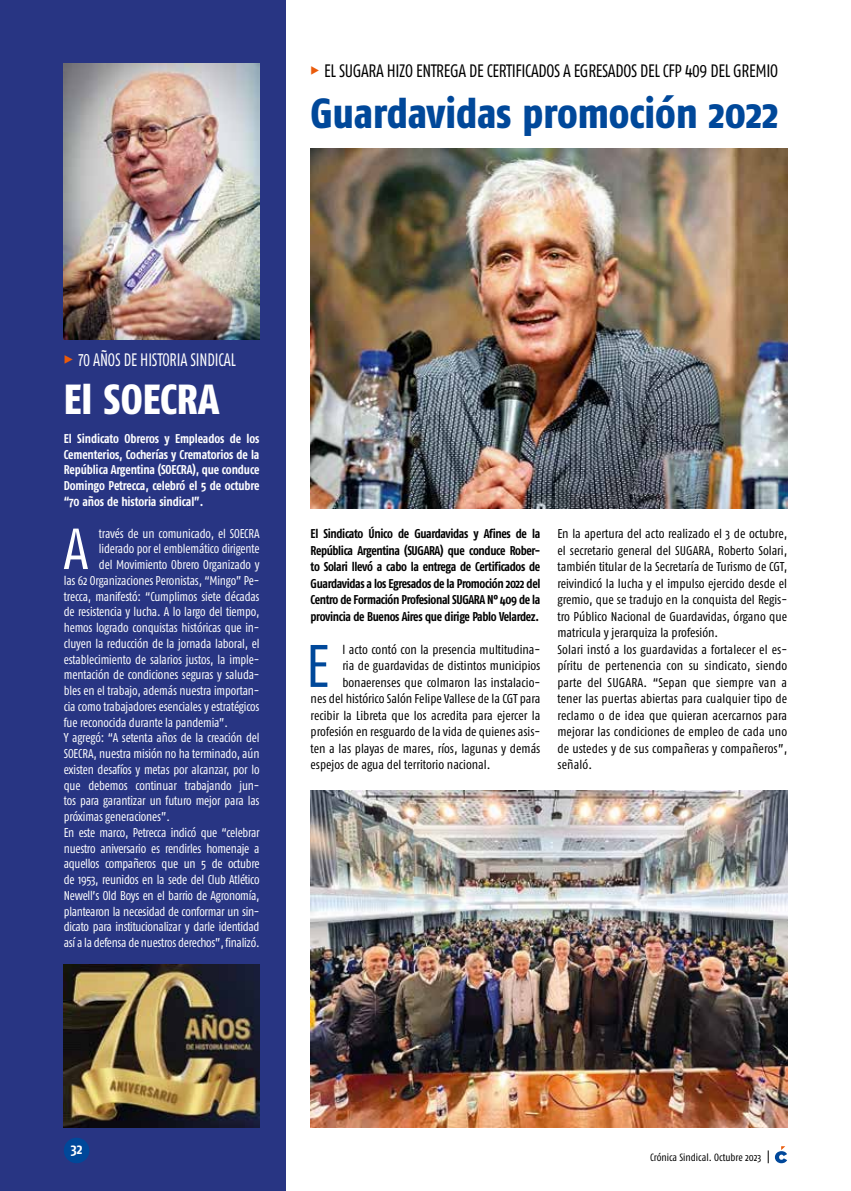
<style>
.page{position:relative;width:851px;height:1191px;background:#fff}
.page>*{position:absolute;margin:0;border:0;box-sizing:border-box;transform-origin:0 0}
.t1{font:59.85px "Fago Co";color:#00489a}
.t2{font:57.75px "Fago Co";color:#fff;scale:.95 1}
.t3{font:800 42px "Fago Co";color:#00489a}
.t4{font:800 42px "Fago Co";color:#fff}
.t5{font:18px "Fago Co Lf";letter-spacing:-.02em;color:#000;scale:.94 1}
.t6{font:18px "Fago Co Lf";letter-spacing:-.01em;color:#fff;scale:.86 1}
.t7{font:700 15px "Fago Co";color:#fff}
.t8{font:12.75px "Fago Co";letter-spacing:-.015em;color:#fff;scale:.95 1}
.t9{font:12.75px/16.5px "Fago Co";color:#000}
.t10{font:700 12.75px/16.5px "Fago Co";letter-spacing:-.035em;color:#000;text-align:justify;scale:.95 1}
.t11{font:700 12.75px/15.8px "Fago Co";letter-spacing:-.015em;color:#fff;text-align:justify;scale:.95 1}
.t12{font:10.5px "Fago Co";letter-spacing:-.005em;color:#000}
.s1{font-family:"Fago Co Extra Bold Caps Exp";color:#ea5b0b}
</style>
<div class="page">
<div style="left:0;top:0;width:285px;height:1191px;background:#283583"></div>
<div style="left:64px;top:1137px;width:25px;height:26px;background:#00489a;border-radius:50%"></div>
<svg style="left:774px;top:1146px;width:13px;height:17px"></svg>
<svg style="left:767px;top:1150px;width:1px;height:13px"></svg>
<img style="left:64px;top:64px;width:195px;height:275px">
<img style="left:64px;top:964px;width:195px;height:163px">
<img style="left:310px;top:148px;width:477px;height:360px">
<img style="left:310px;top:790px;width:477px;height:337px">
<h3 class="t5" style="left:310px;top:60px;width:499px"><span class="s1">%</span> EL SUGARA HIZO ENTREGA DE CERTIFICADOS A EGRESADOS DEL CFP 409 DEL GREMIO</h3>
<h3 class="t3" style="left:310px;top:88px;width:469px">Guardavidas promoción 2022</h3>
<h3 class="t6" style="left:64px;top:349px;width:201px"><span class="s1">%</span> 70 AÑOS DE HISTORIA SINDICAL</h3>
<h3 class="t4" style="left:64px;top:374px;width:157px">El SOECRA</h3>
<p class="t11" style="left:64px;top:430px;width:207px">El Sindicato Obreros y Empleados de los Cementerios, Cocherías y Crematorios de la República Argentina (SOECRA), que conduce Domingo Petrecca, celebró el 5 de octubre “70 años de historia sindical”.</p>
<h2 class="t2" style="left:63px;top:516px;width:28px">A</h2>
<p class="t8" style="left:99px;top:526px;width:171px">través de un comunicado, el SOECRA</p>
<p class="t8" style="left:99px;top:541px;width:170px">liderado por el emblemático dirigente</p>
<p class="t8" style="left:99px;top:557px;width:170px">del Movimiento Obrero Organizado y</p>
<p class="t8" style="left:64px;top:573px;width:207px">las 62 Organizaciones Peronistas, “Mingo” Pe-</p>
<p class="t8" style="left:64px;top:589px;width:207px">trecca, manifestó: “Cumplimos siete décadas</p>
<p class="t8" style="left:64px;top:604px;width:207px">de resistencia y lucha. A lo largo del tiempo,</p>
<p class="t8" style="left:64px;top:620px;width:207px">hemos logrado conquistas históricas que in-</p>
<p class="t8" style="left:64px;top:636px;width:207px">cluyen la reducción de la jornada laboral, el</p>
<p class="t8" style="left:64px;top:652px;width:207px">establecimiento de salarios justos, la imple-</p>
<p class="t8" style="left:64px;top:667px;width:207px">mentación de condiciones seguras y saluda-</p>
<p class="t8" style="left:64px;top:683px;width:207px">bles en el trabajo, además nuestra importan-</p>
<p class="t8" style="left:64px;top:699px;width:207px">cia como trabajadores esenciales y estratégicos</p>
<p class="t8" style="left:64px;top:715px;width:174px">fue reconocida durante la pandemia”.</p>
<p class="t8" style="left:64px;top:730px;width:207px">Y agregó: “A setenta años de la creación del</p>
<p class="t8" style="left:64px;top:746px;width:207px">SOECRA, nuestra misión no ha terminado, aún</p>
<p class="t8" style="left:64px;top:762px;width:207px">existen desafíos y metas por alcanzar, por lo</p>
<p class="t8" style="left:64px;top:778px;width:207px">que debemos continuar trabajando jun-</p>
<p class="t8" style="left:64px;top:793px;width:207px">tos para garantizar un futuro mejor para las</p>
<p class="t8" style="left:64px;top:809px;width:113px">próximas generaciones”.</p>
<p class="t8" style="left:64px;top:825px;width:207px">En este marco, Petrecca indicó que “celebrar</p>
<p class="t8" style="left:64px;top:841px;width:207px">nuestro aniversario es rendirles homenaje a</p>
<p class="t8" style="left:64px;top:856px;width:207px">aquellos compañeros que un 5 de octubre</p>
<p class="t8" style="left:64px;top:872px;width:207px">de 1953, reunidos en la sede del Club Atlético</p>
<p class="t8" style="left:64px;top:888px;width:207px">Newell’s Old Boys en el barrio de Agronomía,</p>
<p class="t8" style="left:64px;top:904px;width:207px">plantearon la necesidad de conformar un sin-</p>
<p class="t8" style="left:64px;top:919px;width:207px">dicato para institucionalizar y darle identidad</p>
<p class="t8" style="left:64px;top:935px;width:207px">así a la defensa de nuestros derechos”, finalizó.</p>
<p class="t10" style="left:310px;top:525px;width:243px">El Sindicato Único de Guardavidas y Afines de la República Argentina (SUGARA) que conduce Rober&shy;to Solari llevó a cabo la entrega de Certificados de Guardavidas a los Egresados de la Promoción 2022 del Centro de Formación Profesional SUGARA N° 409 de la provincia de Buenos Aires que dirige Pablo Velardez.</p>
<h1 class="t1" style="left:306px;top:632px;width:25px">E</h1>
<p class="t9" style="left:342px;top:641px;width:199px">l acto contó con la presencia multitudina-</p>
<p class="t9" style="left:342px;top:657px;width:199px">ria de guardavidas de distintos municipios</p>
<p class="t9" style="left:342px;top:674px;width:199px">bonaerenses que colmaron las instalacio-</p>
<p class="t9" style="left:310px;top:690px;width:231px">nes del histórico Salón Felipe Vallese de la CGT para</p>
<p class="t9" style="left:310px;top:707px;width:231px">recibir la Libreta que los acredita para ejercer la</p>
<p class="t9" style="left:310px;top:723px;width:231px">profesión en resguardo de la vida de quienes asis-</p>
<p class="t9" style="left:310px;top:740px;width:231px">ten a las playas de mares, ríos, lagunas y demás</p>
<p class="t9" style="left:310px;top:756px;width:181px">espejos de agua del territorio nacional.</p>
<p class="t9" style="left:557px;top:525px;width:231px">En la apertura del acto realizado el 3 de octubre, el secretario general del SUGARA, Roberto Solari, también titular de la Secretaría de Turismo de CGT, reivindicó la lucha y el impulso ejercido desde el gremio, que se tradujo en la conquista del Regis&shy;tro Público Nacional de Guardavidas, órgano que matricula y jerarquiza la profesión.<br>Solari instó a los guardavidas a fortalecer el es&shy;píritu de pertenencia con su sindicato, siendo parte del SUGARA. “Sepan que siempre van a tener las puertas abiertas para cualquier tipo de reclamo o de idea que quieran acercarnos para mejorar las condiciones de empleo de cada uno de ustedes y de sus compañeras y compañeros”, señaló.</p>
<p class="t7" style="left:71px;top:1140px;width:13px">32</p>
<p class="t12" style="left:650px;top:1151px;width:113px">Crónica Sindical. Octubre 2023</p>
</div>
